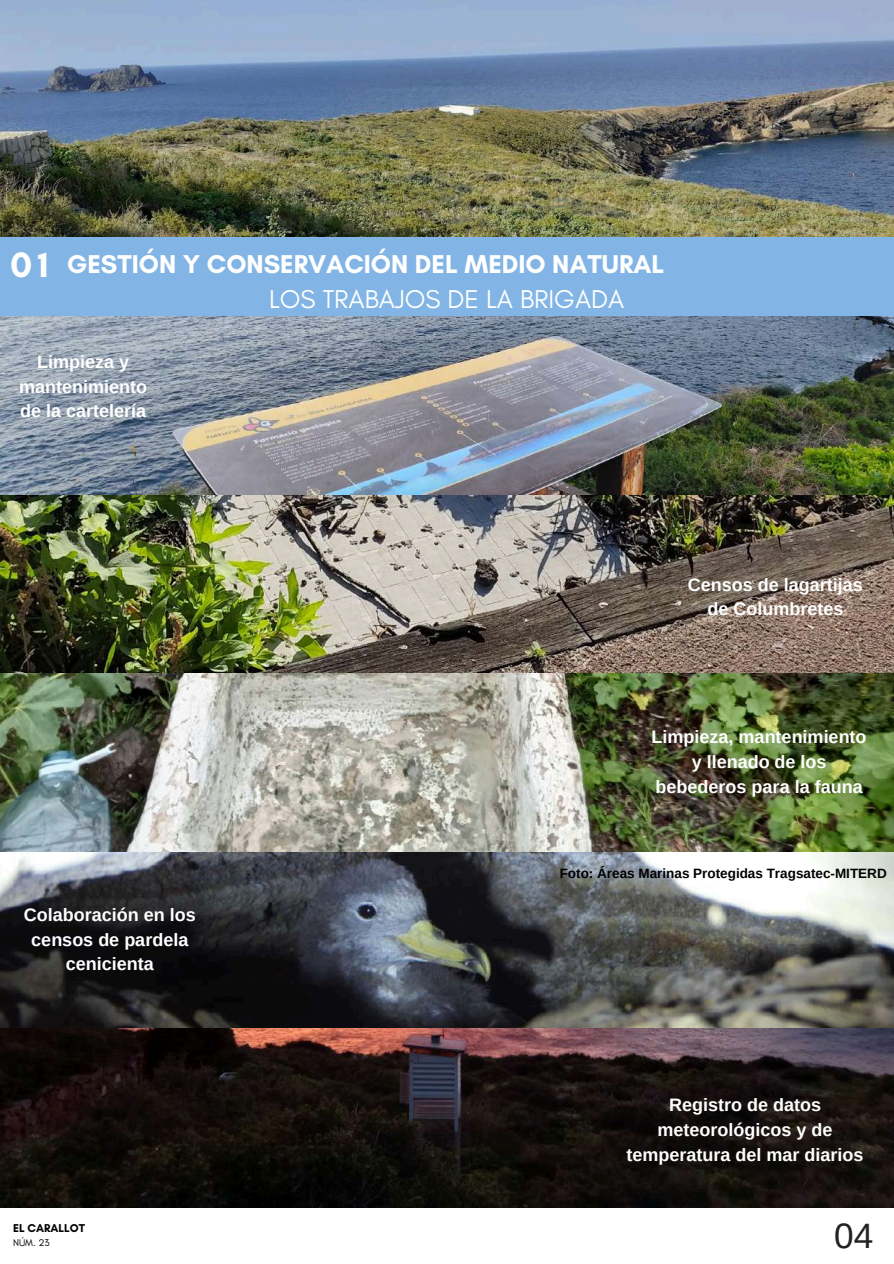
<style>
.page{position:relative;width:894px;height:1264px;background:#fff}
.page>*{position:absolute;margin:0;border:0;box-sizing:border-box;transform-origin:0 0}
.t1{font:35.25px "Arimo";color:#222}
.t2{font:700 26.25px "Glacial Indifference";color:#fff}
.t3{font:26.25px "Glacial Indifference";color:#fff}
.t4{font:700 18px/24.8px "Arimo";color:#fff;text-align:center}
.t5{font:700 13.5px "Arimo";color:#000}
.t6{font:700 11.55px "Glacial Indifference";color:#000}
.t7{font:9.9px "Glacial Indifference";color:#000}
.s1{font-size:36px}
</style>
<div class="page">
<div style="left:0;top:223px;width:893px;height:93px;background:#82b5e5"></div>
<img style="left:0;top:0;width:892px;height:236px">
<img style="left:0;top:316px;width:893px;height:891px">
<h2 class="t2" style="left:10px;top:248px;width:655px"><span class="s1">01</span> GESTIÓN Y CONSERVACIÓN DEL MEDIO NATURAL</h2>
<p class="t4" style="left:19px;top:349px;width:129px">Limpieza y mantenimiento de la cartelería</p>
<p class="t4" style="left:24px;top:902px;width:173px">Colaboración en los censos de pardela cenicienta</p>
<p class="t6" style="left:13px;top:1220px;width:73px">EL CARALLOT</p>
<p class="t7" style="left:13px;top:1236px;width:38px">NÚM. 23</p>
<h2 class="t3" style="left:269px;top:283px;width:356px">LOS TRABAJOS DE LA BRIGADA</h2>
<p class="t4" style="left:687px;top:572px;width:176px">Censos de lagartijas de Columbretes</p>
<p class="t4" style="left:651px;top:724px;width:216px">Limpieza, mantenimiento y llenado de los bebederos para la fauna</p>
<p class="t5" style="left:559px;top:865px;width:328px">Foto: Áreas Marinas Protegidas Tragsatec-MITERD</p>
<p class="t4" style="left:626px;top:1092px;width:238px">Registro de datos meteorológicos y de temperatura del mar diarios</p>
<h1 class="t1" style="left:833px;top:1215px;width:41px">04</h1>
</div>
